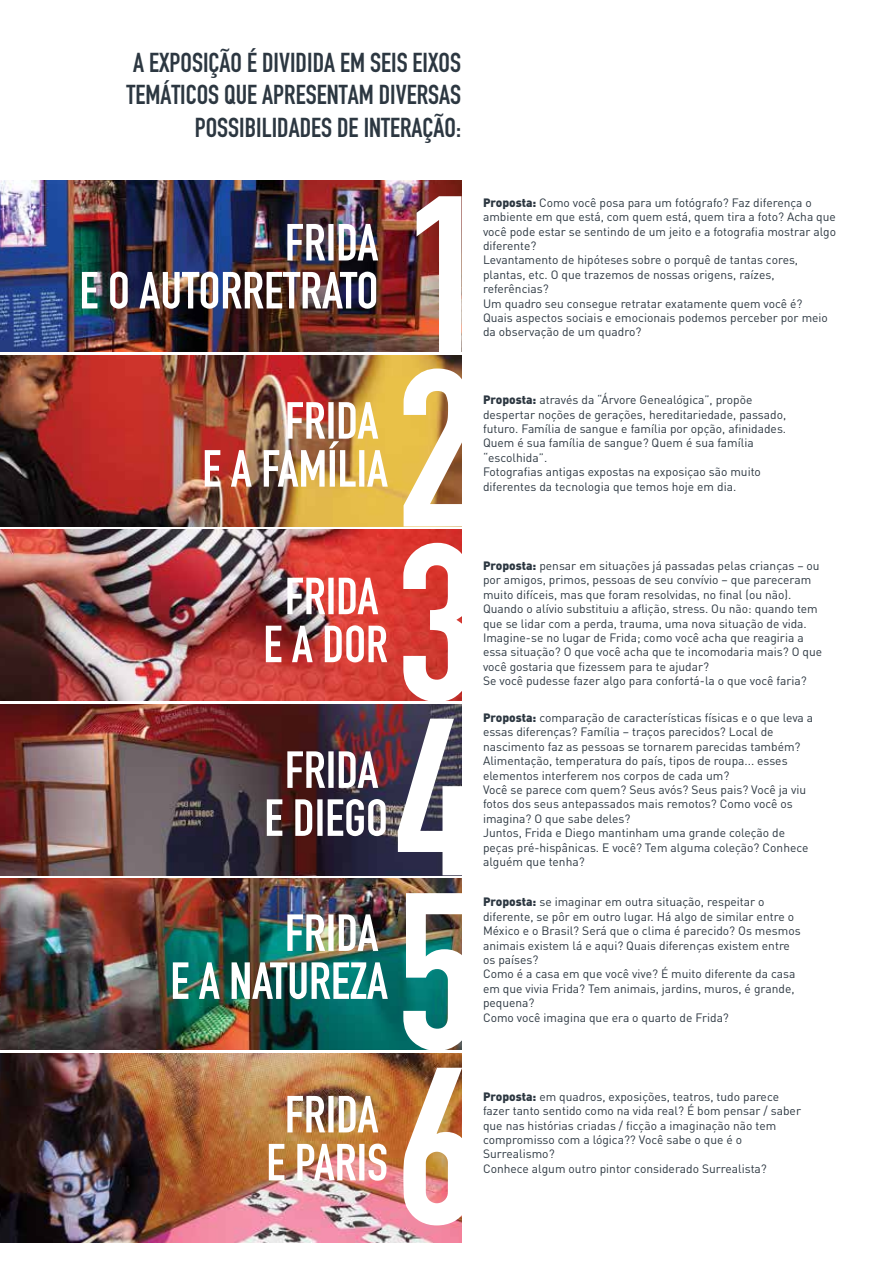
<style>
.page{position:relative;width:893px;height:1263px;background:#fff}
.page>*{position:absolute;margin:0;border:0;box-sizing:border-box;transform-origin:0 0}
.t1{font:220.05px/174.3px "DIN Engschrift";color:#fff;text-align:justify}
.t2{font:51.3px/48px "DIN Engschrift";color:#fff;text-align:right}
.t3{font:27px/32.4px "DIN Engschrift Std";color:#2c3741;text-align:right}
.t4{font:12px/14.4px "DIN Pro";color:#2c3741}
.s1{font-weight:900}
</style>
<div class="page">
<img style="left:0;top:530px;width:461px;height:171px">
<img style="left:0;top:704px;width:461px;height:171px">
<img style="left:0;top:879px;width:461px;height:171px">
<img style="left:0;top:1053px;width:461px;height:189px">
<img style="left:0;top:181px;width:461px;height:171px">
<img style="left:0;top:355px;width:461px;height:171px">
<h3 class="t3" style="left:126px;top:46px;width:336px">A EXPOSIÇÃO É DIVIDIDA EM SEIS EIXOS<br>TEMÁTICOS QUE APRESENTAM DIVERSAS<br>POSSIBILIDADES DE INTERAÇÃO:</h3>
<h2 class="t2" style="left:79px;top:219px;width:300px">FRIDA<br>E O AUTORRETRATO</h2>
<h2 class="t2" style="left:202px;top:397px;width:187px">FRIDA<br>E A FAMÍLIA</h2>
<h2 class="t2" style="left:263px;top:573px;width:126px;text-align:center">FRIDA<br>E A DOR</h2>
<h2 class="t2" style="left:264px;top:746px;width:125px;text-align:center">FRIDA<br>E DIEGO</h2>
<h2 class="t2" style="left:170px;top:909px;width:219px">FRIDA<br>E A NATUREZA</h2>
<h2 class="t2" style="left:266px;top:1091px;width:123px;text-align:center">FRIDA<br>E PARIS</h2>
<h1 class="t1" style="left:396px;top:190px;width:92px">1<br>2<br>3<br>4<br>5<br>6</h1>
<p class="t4" style="left:483px;top:195px;width:355px"><span class="s1">Proposta:</span> Como você posa para um fotógrafo? Faz diferença o ambiente em que está, com quem está, quem tira a foto? Acha que você pode estar se sentindo de um jeito e a fotografia mostrar algo diferente?<br>Levantamento de hipóteses sobre o porquê de tantas cores, plantas, etc. O que trazemos de nossas origens, raízes, referências?<br>Um quadro seu consegue retratar exatamente quem você é?<br>Quais aspectos sociais e emocionais podemos perceber por meio da observação de um quadro?</p>
<p class="t4" style="left:483px;top:392px;width:305px"><span class="s1">Proposta:</span> através da “Árvore Genealógica”, propõe despertar noções de gerações, hereditariedade, passado, futuro. Família de sangue e família por opção, afinidades.<br>Quem é sua família de sangue? Quem é sua família “escolhida”.<br>Fotografias antigas expostas na exposiçao são muito diferentes da tecnologia que temos hoje em dia.</p>
<p class="t4" style="left:483px;top:558px;width:341px"><span class="s1">Proposta:</span> pensar em situações já passadas pelas crianças – ou por amigos, primos, pessoas de seu convívio – que pareceram muito difíceis, mas que foram resolvidas, no final (ou não).<br>Quando o alívio substituiu a aflição, stress. Ou não: quando tem que se lidar com a perda, trauma, uma nova situação de vida.<br>Imagine-se no lugar de Frida; como você acha que reagiria a essa situação? O que você acha que te incomodaria mais? O que você gostaria que fizessem para te ajudar?<br>Se você pudesse fazer algo para confortá-la o que você faria?</p>
<p class="t4" style="left:483px;top:710px;width:332px"><span class="s1">Proposta:</span> comparação de características físicas e o que leva a essas diferenças? Família – traços parecidos? Local de nascimento faz as pessoas se tornarem parecidas também?<br>Alimentação, temperatura do país, tipos de roupa... esses elementos interferem nos corpos de cada um?<br>Você se parece com quem? Seus avós? Seus pais? Você ja viu fotos dos seus antepassados mais remotos? Como você os imagina? O que sabe deles?<br>Juntos, Frida e Diego mantinham uma grande coleção de peças pré-hispânicas. E você? Tem alguma coleção? Conhece alguém que tenha?</p>
<p class="t4" style="left:483px;top:894px;width:319px"><span class="s1">Proposta:</span> se imaginar em outra situação, respeitar o diferente, se pôr em outro lugar. Há algo de similar entre o México e o Brasil? Será que o clima é parecido? Os mesmos animais existem lá e aqui? Quais diferenças existem entre os países?<br>Como é a casa em que você vive? É muito diferente da casa em que vivia Frida? Tem animais, jardins, muros, é grande, pequena?<br>Como você imagina que era o quarto de Frida?</p>
<p class="t4" style="left:483px;top:1089px;width:320px"><span class="s1">Proposta:</span> em quadros, exposições, teatros, tudo parece fazer tanto sentido como na vida real? É bom pensar / saber que nas histórias criadas / ficção a imaginação não tem compromisso com a lógica?? Você sabe o que é o Surrealismo?<br>Conhece algum outro pintor considerado Surrealista?</p>
</div>
